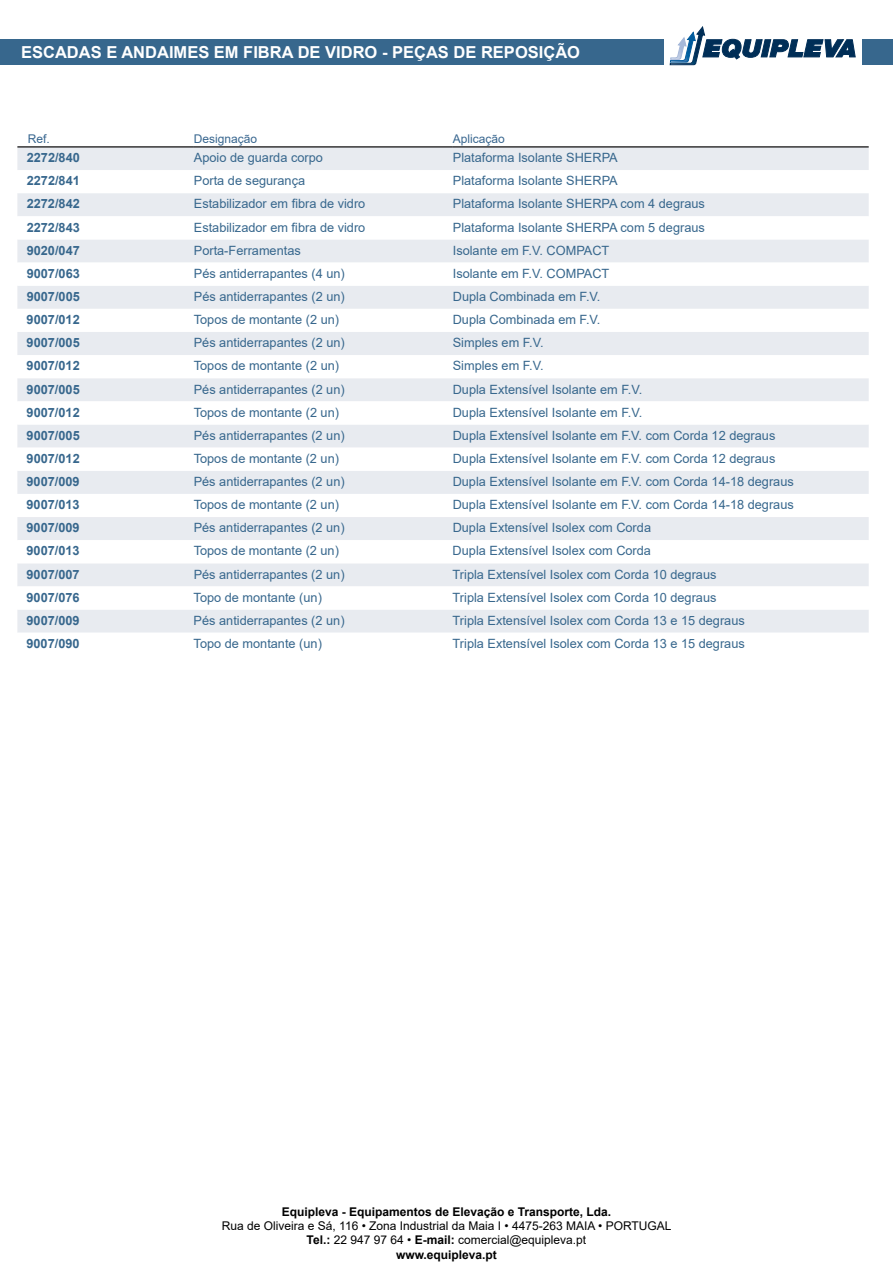
<style>
.page{position:relative;width:893px;height:1263px;background:#fff}
.page>*{position:absolute;margin:0;border:0;box-sizing:border-box;transform-origin:0 0}
.t1{font:700 16.5px "Arial";color:#fff}
.t2{font:12.75px "Arial";color:#37678d}
.t3{font:700 12.75px "Arial";color:#37678d}
.t4{font:12px/14.4px "Arial";color:#000;text-align:center}
.t5{font:700 12px "Arial";color:#000}
.t6{font:12px "Arial";color:#38668f}
.s1{font-weight:700}
</style>
<div class="page">
<div style="left:0;top:39px;width:663px;height:26px;background:#37678d"></div>
<div style="left:862px;top:39px;width:31px;height:26px;background:#37678d"></div>
<svg style="left:670px;top:26px;width:186px;height:39px"></svg>
<div style="left:17px;top:147px;width:852px;height:23px;background:#e8ebf0"></div>
<svg style="left:17px;top:193px;width:852px;height:440px;fill:#e8ebf0"></svg>
<hr style="left:17px;top:146px;width:177px;height:1px;background:#000">
<hr style="left:194px;top:146px;width:259px;height:1px;background:#000">
<hr style="left:453px;top:146px;width:416px;height:1px;background:#000">
<p class="t1" style="left:21px;top:41px;width:560px">ESCADAS E ANDAIMES EM FIBRA DE VIDRO - PEÇAS DE REPOSIÇÃO</p>
<p class="t6" style="left:28px;top:131px;width:24px">Ref.</p>
<p class="t6" style="left:194px;top:131px;width:65px">Designação</p>
<p class="t6" style="left:453px;top:131px;width:54px">Aplicação</p>
<p class="t3" style="left:27px;top:149px;width:55px">2272/840</p>
<p class="t2" style="left:194px;top:149px;width:130px">Apoio de guarda corpo</p>
<p class="t2" style="left:453px;top:149px;width:166px">Plataforma Isolante SHERPA</p>
<p class="t3" style="left:27px;top:172px;width:55px">2272/841</p>
<p class="t2" style="left:194px;top:172px;width:113px">Porta de segurança</p>
<p class="t2" style="left:453px;top:172px;width:166px">Plataforma Isolante SHERPA</p>
<p class="t3" style="left:27px;top:195px;width:55px">2272/842</p>
<p class="t2" style="left:194px;top:195px;width:173px">Estabilizador em fibra de vidro</p>
<p class="t2" style="left:453px;top:195px;width:254px">Plataforma Isolante SHERPA com 4 degraus</p>
<p class="t3" style="left:27px;top:218px;width:55px">2272/843</p>
<p class="t2" style="left:194px;top:218px;width:173px">Estabilizador em fibra de vidro</p>
<p class="t2" style="left:453px;top:218px;width:254px">Plataforma Isolante SHERPA com 5 degraus</p>
<p class="t3" style="left:27px;top:241px;width:55px">9020/047</p>
<p class="t2" style="left:194px;top:241px;width:108px">Porta-Ferramentas</p>
<p class="t2" style="left:453px;top:241px;width:158px">Isolante em F.V. COMPACT</p>
<p class="t3" style="left:27px;top:264px;width:55px">9007/063</p>
<p class="t2" style="left:194px;top:265px;width:152px">Pés antiderrapantes (4 un)</p>
<p class="t2" style="left:453px;top:265px;width:158px">Isolante em F.V. COMPACT</p>
<p class="t3" style="left:27px;top:287px;width:55px">9007/005</p>
<p class="t2" style="left:194px;top:288px;width:152px">Pés antiderrapantes (2 un)</p>
<p class="t2" style="left:453px;top:288px;width:149px">Dupla Combinada em F.V.</p>
<p class="t3" style="left:27px;top:311px;width:55px">9007/012</p>
<p class="t2" style="left:194px;top:311px;width:147px">Topos de montante (2 un)</p>
<p class="t2" style="left:453px;top:311px;width:149px">Dupla Combinada em F.V.</p>
<p class="t3" style="left:27px;top:334px;width:55px">9007/005</p>
<p class="t2" style="left:194px;top:334px;width:152px">Pés antiderrapantes (2 un)</p>
<p class="t2" style="left:453px;top:334px;width:92px">Simples em F.V.</p>
<p class="t3" style="left:27px;top:357px;width:55px">9007/012</p>
<p class="t2" style="left:194px;top:357px;width:147px">Topos de montante (2 un)</p>
<p class="t2" style="left:453px;top:357px;width:92px">Simples em F.V.</p>
<p class="t3" style="left:27px;top:380px;width:55px">9007/005</p>
<p class="t2" style="left:194px;top:380px;width:152px">Pés antiderrapantes (2 un)</p>
<p class="t2" style="left:453px;top:380px;width:191px">Dupla Extensível Isolante em F.V.</p>
<p class="t3" style="left:27px;top:403px;width:55px">9007/012</p>
<p class="t2" style="left:194px;top:403px;width:147px">Topos de montante (2 un)</p>
<p class="t2" style="left:453px;top:403px;width:191px">Dupla Extensível Isolante em F.V.</p>
<p class="t3" style="left:27px;top:426px;width:55px">9007/005</p>
<p class="t2" style="left:194px;top:426px;width:152px">Pés antiderrapantes (2 un)</p>
<p class="t2" style="left:453px;top:426px;width:324px">Dupla Extensível Isolante em F.V. com Corda 12 degraus</p>
<p class="t3" style="left:27px;top:449px;width:55px">9007/012</p>
<p class="t2" style="left:194px;top:450px;width:147px">Topos de montante (2 un)</p>
<p class="t2" style="left:453px;top:450px;width:324px">Dupla Extensível Isolante em F.V. com Corda 12 degraus</p>
<p class="t3" style="left:27px;top:473px;width:55px">9007/009</p>
<p class="t2" style="left:194px;top:473px;width:152px">Pés antiderrapantes (2 un)</p>
<p class="t2" style="left:453px;top:473px;width:343px">Dupla Extensível Isolante em F.V. com Corda 14-18 degraus</p>
<p class="t3" style="left:27px;top:496px;width:55px">9007/013</p>
<p class="t2" style="left:194px;top:496px;width:147px">Topos de montante (2 un)</p>
<p class="t2" style="left:453px;top:496px;width:343px">Dupla Extensível Isolante em F.V. com Corda 14-18 degraus</p>
<p class="t3" style="left:27px;top:519px;width:55px">9007/009</p>
<p class="t2" style="left:194px;top:519px;width:152px">Pés antiderrapantes (2 un)</p>
<p class="t2" style="left:453px;top:519px;width:200px">Dupla Extensível Isolex com Corda</p>
<p class="t3" style="left:27px;top:542px;width:55px">9007/013</p>
<p class="t2" style="left:194px;top:542px;width:147px">Topos de montante (2 un)</p>
<p class="t2" style="left:453px;top:542px;width:200px">Dupla Extensível Isolex com Corda</p>
<p class="t3" style="left:27px;top:565px;width:55px">9007/007</p>
<p class="t2" style="left:194px;top:565px;width:152px">Pés antiderrapantes (2 un)</p>
<p class="t2" style="left:453px;top:565px;width:265px">Tripla Extensível Isolex com Corda 10 degraus</p>
<p class="t3" style="left:27px;top:588px;width:55px">9007/076</p>
<p class="t2" style="left:194px;top:588px;width:130px">Topo de montante (un)</p>
<p class="t2" style="left:453px;top:588px;width:265px">Tripla Extensível Isolex com Corda 10 degraus</p>
<p class="t3" style="left:26px;top:611px;width:55px">9007/009</p>
<p class="t2" style="left:194px;top:611px;width:152px">Pés antiderrapantes (2 un)</p>
<p class="t2" style="left:453px;top:611px;width:294px">Tripla Extensível Isolex com Corda 13 e 15 degraus</p>
<p class="t3" style="left:26px;top:634px;width:55px">9007/090</p>
<p class="t2" style="left:194px;top:635px;width:130px">Topo de montante (un)</p>
<p class="t2" style="left:453px;top:635px;width:294px">Tripla Extensível Isolex com Corda 13 e 15 degraus</p>
<p class="t5" style="left:282px;top:1203px;width:331px">Equipleva - Equipamentos de Elevação e Transporte, Lda.</p>
<p class="t4" style="left:222px;top:1218px;width:451px">Rua de Oliveira e Sá, 116 • Zona Industrial da Maia I • 4475-263 MAIA • PORTUGAL<br><span class="s1">Tel.:</span> 22 947 97 64 • <span class="s1">E-mail:</span> comercial@equipleva.pt<br><span class="s1">www.equipleva.pt</span></p>
</div>
